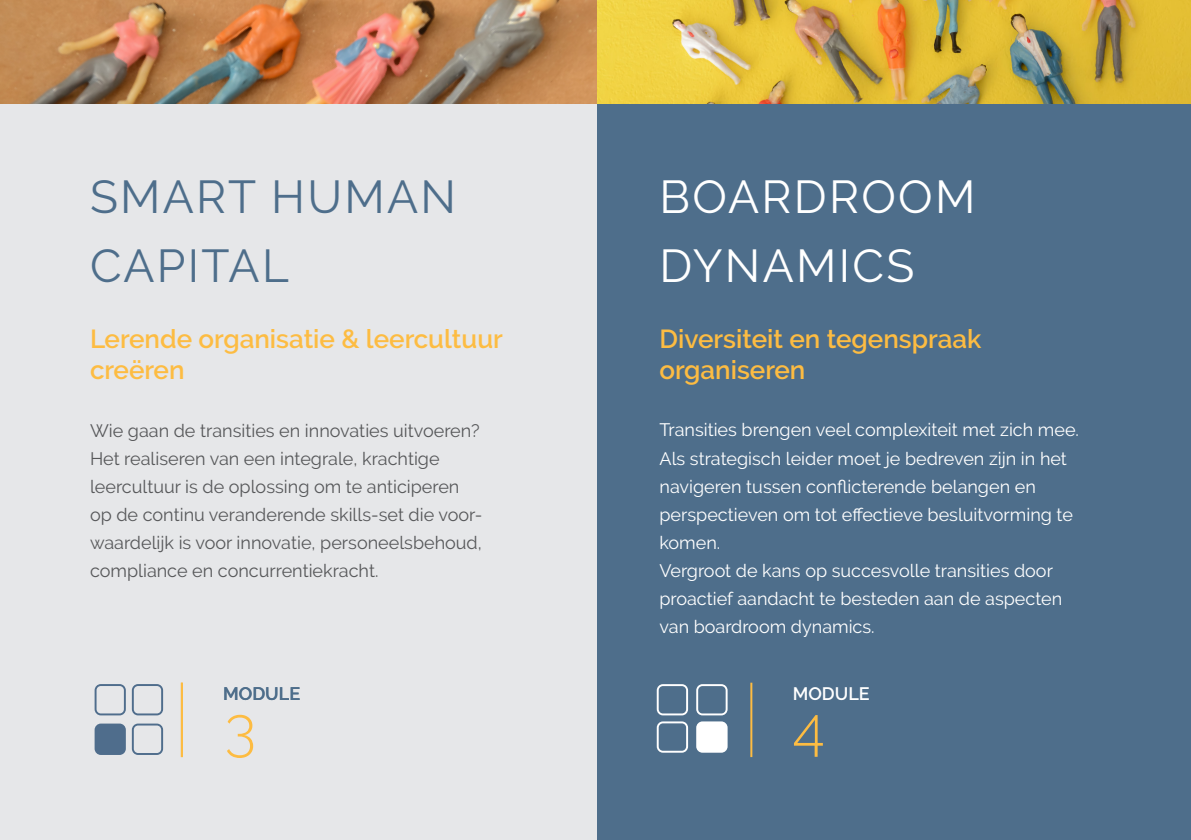
<style>
.page{position:relative;width:1191px;height:840px;background:#fff}
.page>*{position:absolute;margin:0;border:0;box-sizing:border-box;transform-origin:0 0}
.Main_Big_Title{font:300 59.8px "Raleway";color:#fdbc42}
.H-1{font:46px/68px "Raleway";letter-spacing:.05em;color:#4e6e8b}
.H-1-2{font:46px/68px "Raleway";letter-spacing:.05em;color:#fff}
.S--1{font:600 26px/30px "Raleway";color:#fdbc42}
.Body-1{font:18px/28px "Raleway";color:#fff}
.Body-1-2{font:18px/28px "Raleway";color:#57585a}
.s4{font:600 18px "Raleway";color:#4e6e8b}
.s4-2{font:600 18px "Raleway";color:#fff}
</style>
<div class="page">
<div style="left:0;top:0;width:1191px;height:839px;background:#e6e7e9"></div>
<div style="left:598px;top:0;width:593px;height:839px;background:#4e6e8b"></div>
<hr style="left:750px;top:682px;width:2px;height:74px;background:#fdbc42">
<svg style="left:657px;top:684px;width:70px;height:68px"></svg>
<img style="left:0;top:0;width:1191px;height:103px">
<hr style="left:181px;top:682px;width:2px;height:74px;background:#fdbc42">
<svg style="left:95px;top:684px;width:68px;height:70px"></svg>
<p class="H-1" style="left:90px;top:163px;width:368px">SMART HUMAN<br>CAPITAL</p>
<p class="S--1" style="left:90px;top:324px;width:414px">Lerende organisatie &amp; leercultuur creëren</p>
<p class="Body-1-2" style="left:90px;top:416px;width:394px">Wie gaan de transities en innovaties uitvoeren?<br>Het realiseren van een integrale, krachtige leercultuur is de oplossing om te anticiperen op de continu veranderende skills-set die voor&shy;waardelijk is voor innovatie, personeelsbehoud, compliance en concurrentiekracht.</p>
<p class="H-1-2" style="left:659px;top:163px;width:317px">BOARDROOM<br>DYNAMICS</p>
<p class="S--1" style="left:659px;top:324px;width:323px">Diversiteit en tegenspraak organiseren</p>
<p class="Body-1" style="left:659px;top:416px;width:421px">Transities brengen veel complexiteit met zich mee.<br>Als strategisch leider moet je bedreven zijn in het navigeren tussen conflicterende belangen en perspectieven om tot effectieve besluitvorming te komen.</p>
<p class="Body-1" style="left:659px;top:556px;width:404px">Vergroot de kans op succesvolle transities door proactief aandacht te besteden aan de aspecten van boardroom dynamics.</p>
<p class="s4" style="left:223px;top:682px;width:78px">MODULE</p>
<p class="s4-2" style="left:792px;top:682px;width:78px">MODULE</p>
<p class="Main_Big_Title" style="left:792px;top:692px;width:34px">4</p>
<p class="Main_Big_Title" style="left:224px;top:692px;width:33px">3</p>
</div>
